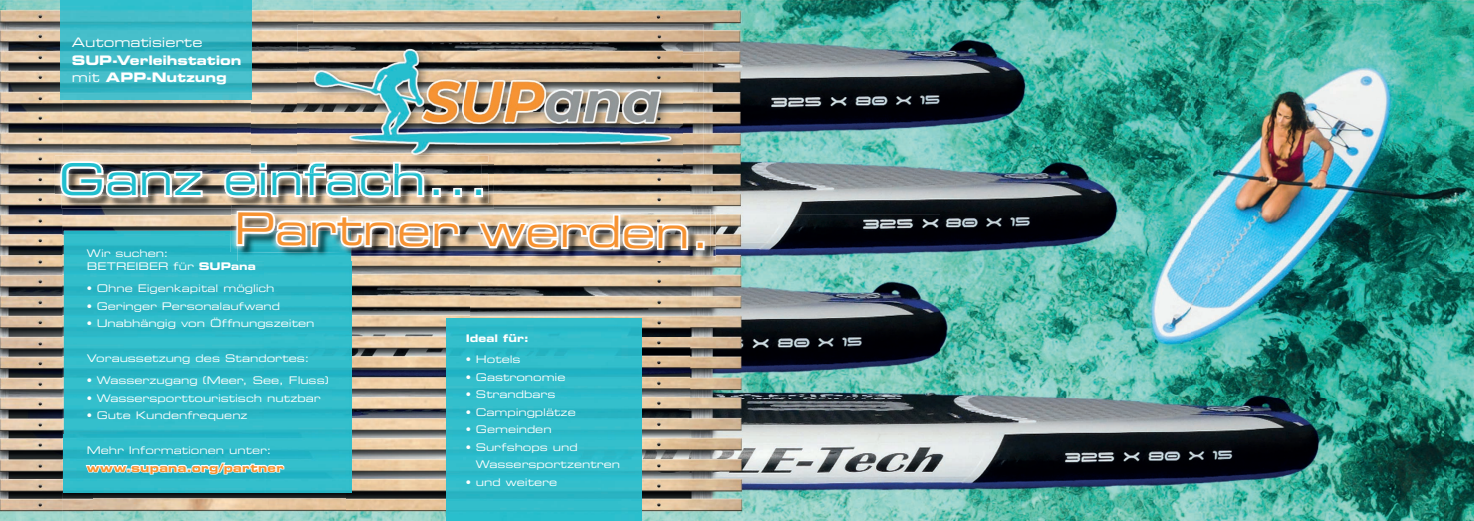
<style>
.page{position:relative;width:1474px;height:521px;background:#fff}
.page>*{position:absolute;margin:0;border:0;box-sizing:border-box;transform-origin:0 0}
.t1{font:43.75px "Eurostile LT Std Ex 2";color:#21bece}
.t2{font:43.75px "Eurostile LT Std Ex 2";letter-spacing:-.01em;color:#f79332}
.t3{font:13.12px/17.5px "Eurostile LT Std Bold Ex 2";letter-spacing:-.005em;color:#fff}
.t4{font:13.12px "Eurostile LT Std Ex 2";letter-spacing:-.005em;color:#fff}
.t5{font:11.38px "Eurostile LT Std Bold Ex 2";letter-spacing:.025em;color:#f79332}
.t6{font:10.5px/13.1px "Eurostile LT Std Ex 2";color:#fff}
.t7{font:10.5px "Eurostile LT Std Bold Ex 2";color:#fff}
.s1{font-family:"Eurostile LT Std Ex 2"}
.s2{font-family:"Eurostile LT Std Bold Ex 2"}
</style>
<div class="page">
<img style="left:0;top:0;width:61px;height:521px">
<img style="left:690px;top:0;width:783px;height:30px">
<img style="left:690px;top:30px;width:783px;height:491px">
<img style="left:55px;top:156px;width:6px;height:47px">
<img style="left:690px;top:212px;width:20px;height:44px">
<div style="left:696px;top:241px;width:8px;height:9px;border:4px solid #fff"></div>
<img style="left:690px;top:25px;width:14px;height:29px">
<img style="left:690px;top:54px;width:14px;height:120px">
<img style="left:61px;top:0;width:629px;height:521px">
<img style="left:310px;top:156px;width:178px;height:10px">
<img style="left:312px;top:162px;width:88px;height:1px">
<img style="left:400px;top:163px;width:81px;height:3px">
<img style="left:310px;top:163px;width:90px;height:3px">
<p class="t4" style="left:72px;top:33px;width:132px">Automatisierte</p>
<p class="t3" style="left:72px;top:51px;width:171px">SUP-Verleihstation <span class="s1">mit</span> APP-Nutzung</p>
<h1 class="t1" style="left:59px;top:150px;width:432px">Ganz einfach...</h1>
<h1 class="t2" style="left:234px;top:201px;width:479px">Partner werden.</h1>
<p class="t6" style="left:87px;top:247px;width:170px">Wir suchen:<br>BETREIBER für <span class="s2">SUPana</span></p>
<p class="t6" style="left:87px;top:282px;width:189px">• Ohne Eigenkapital möglich</p>
<p class="t6" style="left:87px;top:299px;width:195px">• Geringer Personalaufwand</p>
<p class="t6" style="left:87px;top:317px;width:229px">• Unabhängig von Öffnungszeiten</p>
<p class="t6" style="left:87px;top:352px;width:224px">Voraussetzung des Standortes:</p>
<p class="t6" style="left:87px;top:373px;width:243px">• Wasserzugang (Meer, See, Fluss)</p>
<p class="t6" style="left:87px;top:391px;width:235px">• Wassersporttouristisch nutzbar</p>
<p class="t6" style="left:87px;top:408px;width:162px">• Gute Kundenfrequenz</p>
<p class="t6" style="left:87px;top:443px;width:186px">Mehr Informationen unter:</p>
<p class="t5" style="left:87px;top:459px;width:198px">www.supana.org/partner</p>
<p class="t7" style="left:466px;top:330px;width:65px">Ideal für:</p>
<p class="t6" style="left:466px;top:353px;width:56px">• Hotels</p>
<p class="t6" style="left:466px;top:370px;width:101px">• Gastronomie</p>
<p class="t6" style="left:466px;top:388px;width:91px">• Strandbars</p>
<p class="t6" style="left:466px;top:405px;width:111px">• Campingplätze</p>
<p class="t6" style="left:466px;top:423px;width:87px">• Gemeinden</p>
<p class="t6" style="left:476px;top:438px;width:146px;line-height:17.5px;text-indent:-10px">• Surfshops und<br>Wassersportzentren</p>
<p class="t6" style="left:466px;top:475px;width:93px">• und weitere</p>
</div>
